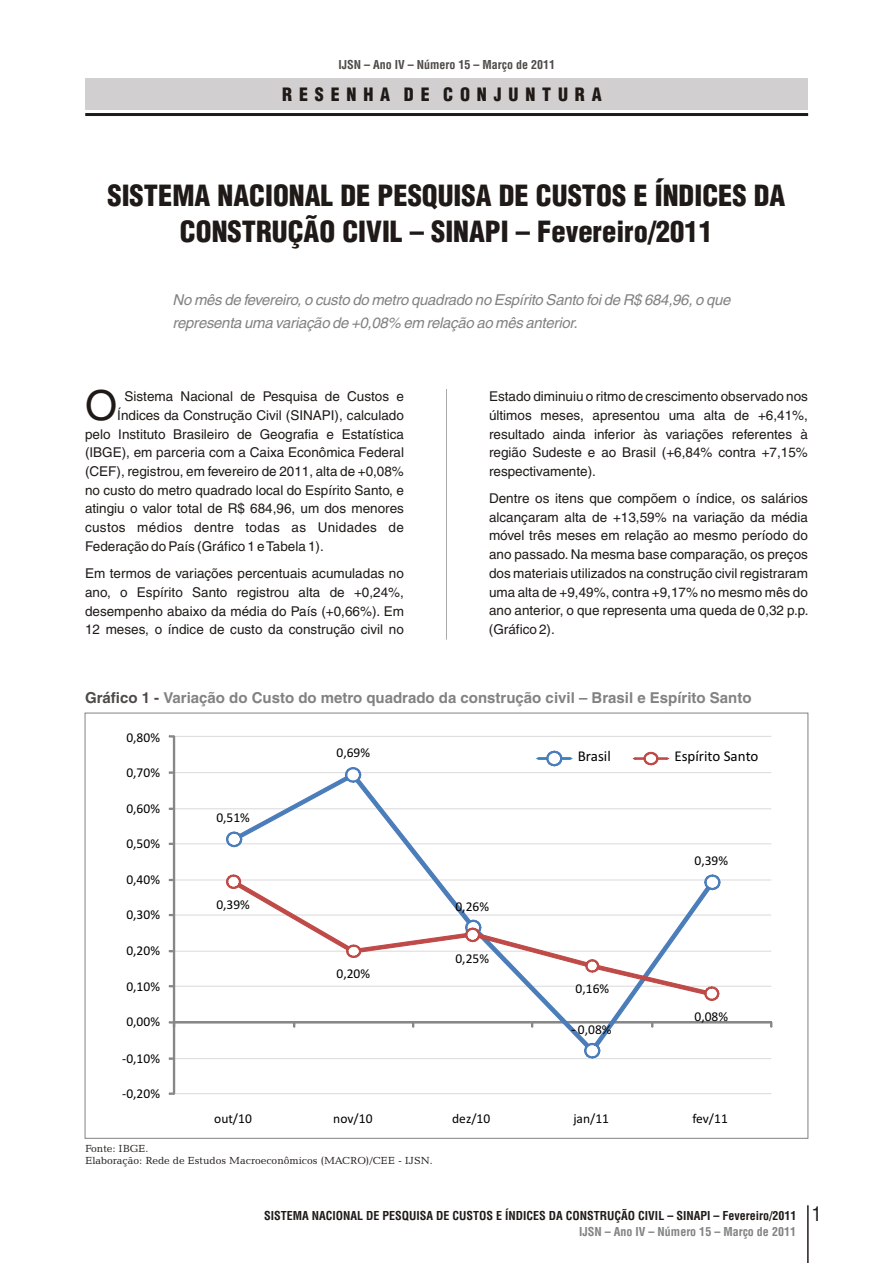
<style>
.page{position:relative;width:893px;height:1263px;background:#fff}
.page>*{position:absolute;margin:0;border:0;box-sizing:border-box;transform-origin:0 0}
.t1{font:41.4px "Helvetica LT";color:#1f1a17}
.t2{font:900 condensed 28.5px/35.5px "Helvetica LT";color:#1f1a17;text-align:center}
.t3{font:condensed 19.5px "Helvetica LT";color:#1f1a17}
.t4{font:900 condensed 18px "Helvetica LT";letter-spacing:.38em;color:#1f1a17}
.t5{font:italic 15px/23px "Helvetica LT";letter-spacing:-.02em;color:#828282}
.t6{font:700 15px "Helvetica LT";color:#828282}
.t7{font:15px "Calibri";color:#000}
.t8{font:13.5px/18.8px "Helvetica LT";color:#1f1a17;text-align:justify}
.t9{font:13.5px "Calibri";color:#000}
.t10{font:700 condensed 12px "Helvetica LT";color:#1f1a17}
.t11{font:700 condensed 12px "Helvetica LT";color:#828282}
.t12{font:700 condensed 12px "Helvetica LT";color:#4d4a47}
.t13{font:10.5px/12.6px "Candida BT";color:#1f1a17}
.s1{color:#4d4a47}
.s2{font-size:14.7px}
</style>
<div class="page">
<hr style="left:807px;top:1205px;width:1px;height:58px;background:#1f1a17">
<div style="left:85px;top:78px;width:723px;height:31px;background:#d1cfcf"></div>
<hr style="left:85px;top:113px;width:723px;height:3px;background:#1f1a17">
<hr style="left:446px;top:389px;width:1px;height:251px;background:#aba8a8">
<svg style="left:169px;top:735px;width:603px;height:360px"></svg>
<p class="t12" style="left:338px;top:60px;width:218px">IJSN – Ano IV – Número 15 – Março de 2011</p>
<h3 class="t4" style="left:282px;top:88px;width:321px">RESENHA DE CONJUNTURA</h3>
<h2 class="t2" style="left:107px;top:181px;width:679px">SISTEMA NACIONAL DE PESQUISA DE CUSTOS E ÍNDICES DA<br>CONSTRUÇÃO CIVIL – SINAPI – Fevereiro/2011</h2>
<p class="t5" style="left:172px;top:289px;width:559px">No mês de fevereiro, o custo do metro quadrado no Espírito Santo foi de R$ 684,96, o que representa uma variação de +0,08% em relação ao mês anterior.</p>
<h1 class="t1" style="left:85px;top:388px;width:34px">O</h1>
<p class="t8" style="left:125px;top:388px;width:281px">Sistema Nacional de Pesquisa de Custos e</p>
<p class="t8" style="left:85px;top:407px;width:321px;text-indent:32px">Índices da Construção Civil (SINAPI), calculado pelo Instituto Brasileiro de Geografia e Estatística (IBGE), em parceria com a Caixa Econômica Federal (CEF), registrou, em fevereiro de 2011, alta de +0,08% no custo do metro quadrado local do Espírito Santo, e atingiu o valor total de R$ 684,96, um dos menores custos médios dentre todas as Unidades de Federação do País (Gráfico 1 e Tabela 1).</p>
<p class="t8" style="left:85px;top:565px;width:320px">Em termos de variações percentuais acumuladas no ano, o Espírito Santo registrou alta de +0,24%, desempenho abaixo da média do País (+0,66%). Em 12 meses, o índice de custo da construção civil no</p>
<p class="t8" style="left:489px;top:388px;width:320px">Estado diminuiu o ritmo de crescimento observado nos últimos meses, apresentou uma alta de +6,41%, resultado ainda inferior às variações referentes à região Sudeste e ao Brasil (+6,84% contra +7,15% respectivamente).</p>
<p class="t8" style="left:489px;top:490px;width:321px">Dentre os itens que compõem o índice, os salários alcançaram alta de +13,59% na variação da média móvel três meses em relação ao mesmo período do ano passado. Na mesma base comparação, os preços dos materiais utilizados na construção civil registraram uma alta de +9,49%, contra +9,17% no mesmo mês do ano anterior, o que representa uma queda de 0,32 p.p. (Gráfico 2).</p>
<p class="t6" style="left:85px;top:691px;width:668px"><span class="s1">Gráfico 1 -</span> Variação do Custo do metro quadrado da construção civil – Brasil e Espírito Santo</p>
<p class="t9" style="left:126px;top:731px;width:35px">0,80%</p>
<p class="t9" style="left:126px;top:766px;width:35px">0,70%</p>
<p class="t9" style="left:126px;top:802px;width:35px">0,60%</p>
<p class="t9" style="left:126px;top:838px;width:35px">0,50%</p>
<p class="t9" style="left:126px;top:874px;width:35px">0,40%</p>
<p class="t9" style="left:126px;top:909px;width:35px">0,30%</p>
<p class="t9" style="left:126px;top:945px;width:35px">0,20%</p>
<p class="t9" style="left:126px;top:981px;width:35px">0,10%</p>
<p class="t9" style="left:126px;top:1016px;width:35px">0,00%</p>
<p class="t9" style="left:122px;top:1052px;width:39px">-0,10%</p>
<p class="t9" style="left:122px;top:1087px;width:39px">-0,20%</p>
<p class="t9" style="left:216px;top:812px;width:35px">0,51%</p>
<p class="t9" style="left:216px;top:899px;width:35px">0,39%</p>
<p class="t9" style="left:336px;top:747px;width:35px">0,69%</p>
<p class="t9" style="left:336px;top:968px;width:35px">0,20%</p>
<p class="t9" style="left:455px;top:900px;width:35px">0,26%</p>
<p class="t9" style="left:455px;top:952px;width:35px">0,25%</p>
<p class="t7" style="left:578px;top:750px;width:35px">Brasil</p>
<p class="t7" style="left:674px;top:750px;width:85px">Espírito Santo</p>
<p class="t9" style="left:576px;top:983px;width:35px">0,16%</p>
<p class="t9" style="left:571px;top:1023px;width:42px"><span class="s2">-</span> 0,08%</p>
<p class="t9" style="left:695px;top:855px;width:35px">0,39%</p>
<p class="t9" style="left:695px;top:1011px;width:35px">0,08%</p>
<p class="t9" style="left:214px;top:1113px;width:39px">out/10</p>
<p class="t9" style="left:333px;top:1113px;width:41px">nov/10</p>
<p class="t9" style="left:452px;top:1113px;width:40px">dez/10</p>
<p class="t9" style="left:573px;top:1113px;width:37px">jan/11</p>
<p class="t9" style="left:692px;top:1113px;width:37px">fev/11</p>
<p class="t13" style="left:85px;top:1142px;width:349px">Fonte: IBGE.<br>Elaboração: Rede de Estudos Macroeconômicos (MACRO)/CEE - IJSN.</p>
<p class="t10" style="left:264px;top:1211px;width:534px">SISTEMA NACIONAL DE PESQUISA DE CUSTOS E ÍNDICES DA CONSTRUÇÃO CIVIL – SINAPI – Fevereiro/2011</p>
<p class="t11" style="left:579px;top:1227px;width:218px">IJSN – Ano IV – Número 15 – Março de 2011</p>
<h3 class="t3" style="left:812px;top:1206px;width:11px">1</h3>
</div>
